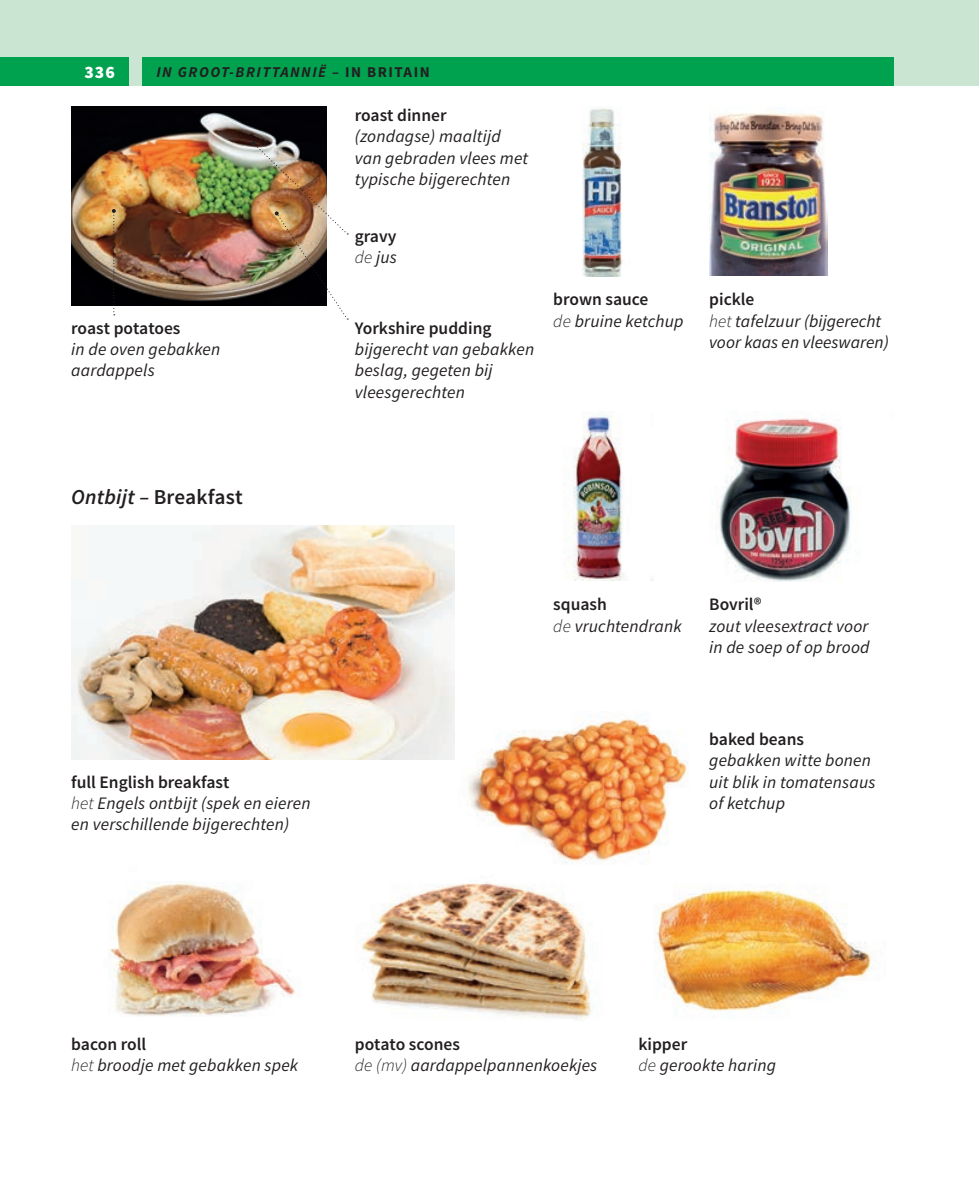
<style>
.page{position:relative;width:979px;height:1178px;background:#fff}
.page>*{position:absolute;margin:0;border:0;box-sizing:border-box;transform-origin:0 0}
.t1{font:600 21.25px "Source Sans Pro";letter-spacing:.01em;color:#231f20}
.t2{font:italic 17.5px/21.2px "Source Sans Pro";letter-spacing:.01em;color:#231f20}
.t3{font:600 17.5px/21.2px "Source Sans Pro";color:#231f20}
.t4{font:900 17.5px "Source Sans Pro";color:#fff}
.t5{font:italic 700 15px "Source Sans Pro";letter-spacing:.1em;color:#231f20}
.s1{font-style:normal}
.s2{font-style:italic}
.s3{font-weight:600;font-style:normal}
.s4{font-weight:300}
.s5{font-weight:300;font-style:italic}
.s6{font-weight:400;font-style:italic}
</style>
<div class="page">
<div style="left:0;top:0;width:979px;height:85px;background:#cbe5d3"></div>
<div style="left:0;top:57px;width:128px;height:28px;background:#00a14f"></div>
<div style="left:142px;top:57px;width:751px;height:28px;background:#00a14f"></div>
<img style="left:361px;top:882px;width:231px;height:137px">
<img style="left:655px;top:884px;width:221px;height:129px">
<img style="left:468px;top:716px;width:220px;height:148px">
<img style="left:71px;top:107px;width:255px;height:198px">
<img style="left:582px;top:108px;width:41px;height:169px">
<img style="left:709px;top:112px;width:118px;height:163px">
<img style="left:564px;top:412px;width:89px;height:169px">
<img style="left:717px;top:418px;width:134px;height:164px">
<img style="left:71px;top:525px;width:383px;height:234px">
<img style="left:108px;top:882px;width:187px;height:134px">
<img style="left:251px;top:141px;width:97px;height:178px">
<svg style="left:112px;top:209px;width:4px;height:106px"></svg>
<p class="t4" style="left:84px;top:60px;width:32px">336</p>
<p class="t5" style="left:156px;top:62px;width:275px">IN GROOT-BRITTANNIË – <span class="s1">IN BRITAIN</span></p>
<p class="t3" style="left:355px;top:105px;width:93px">roast dinner</p>
<p class="t2" style="left:355px;top:126px;width:175px">(zondagse) maaltijd van gebraden vlees met typische bijgerechten</p>
<p class="t3" style="left:71px;top:318px;width:111px">roast potatoes</p>
<p class="t2" style="left:71px;top:338px;width:150px">in de oven gebakken aardappels</p>
<p class="t1" style="left:71px;top:483px;width:173px"><span class="s2">Ontbijt –</span> Breakfast</p>
<p class="t2" style="left:71px;top:770px;width:241px"><span class="s3">full English breakfast<br></span><span class="s4">het</span> Engels ontbijt (spek en eieren en verschillende bijgerechten)</p>
<p class="t3" style="left:355px;top:225px;width:44px">gravy <span class="s5">de</span> <span class="s6">jus</span></p>
<p class="t3" style="left:355px;top:318px;width:138px">Yorkshire pudding</p>
<p class="t2" style="left:355px;top:338px;width:181px">bijgerecht van gebakken beslag, gegeten bij vleesgerechten</p>
<p class="t2" style="left:553px;top:289px;width:132px"><span class="s3">brown sauce<br></span><span class="s4">de</span> bruine ketchup</p>
<p class="t2" style="left:709px;top:289px;width:181px"><span class="s3">pickle<br></span><span class="s4">het</span> tafelzuur (bijgerecht voor kaas en vleeswaren)</p>
<p class="t2" style="left:553px;top:593px;width:130px"><span class="s3">squash<br></span><span class="s4">de</span> vruchtendrank</p>
<p class="t3" style="left:709px;top:594px;width:54px">Bovril®</p>
<p class="t2" style="left:709px;top:615px;width:162px">zout vleesextract voor in de soep of op brood</p>
<p class="t3" style="left:709px;top:729px;width:96px">baked beans</p>
<p class="t2" style="left:709px;top:749px;width:168px">gebakken witte bonen uit blik in tomatensaus of ketchup</p>
<p class="t2" style="left:71px;top:1033px;width:228px"><span class="s3">bacon roll<br></span><span class="s4">het</span> broodje met gebakken spek</p>
<p class="t2" style="left:355px;top:1033px;width:244px"><span class="s3">potato scones<br></span><span class="s4">de (mv)</span> aardappelpannenkoekjes</p>
<p class="t2" style="left:638px;top:1033px;width:139px"><span class="s3">kipper<br></span><span class="s4">de</span> gerookte haring</p>
</div>
